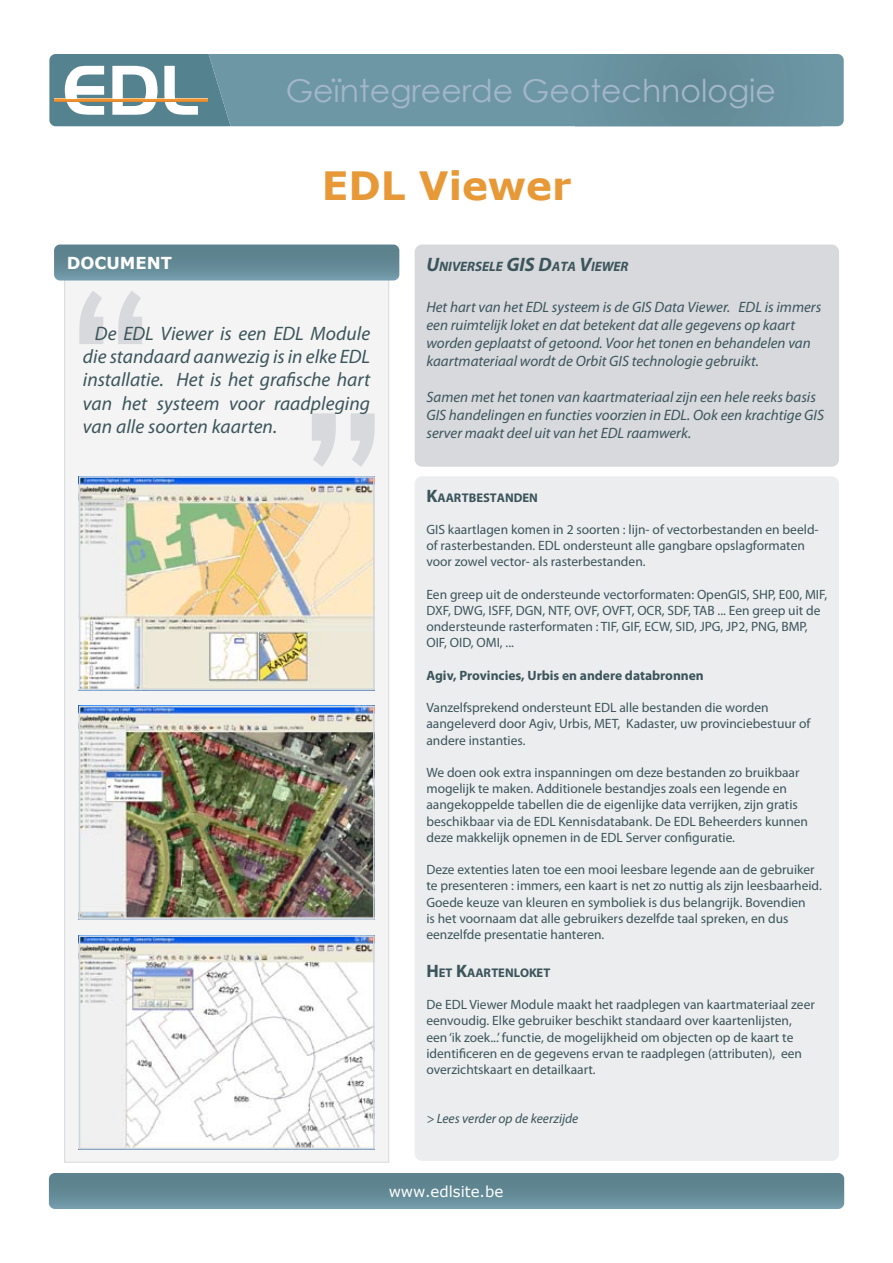
<style>
.page{position:relative;width:893px;height:1263px;background:#fff}
.page>*{position:absolute;margin:0;border:0;box-sizing:border-box;transform-origin:0 0}
.t1{font:700 195px "Century Gothic";color:#d7d9dd}
.t2{font:700 39px "Verdana";color:#e79938}
.t3{font:31.5px "Century Gothic";color:#a3b7c9}
.t4{font:italic 19.5px/23.4px "Myriad Pro";letter-spacing:.005em;color:#3b555b;text-align:justify}
.t5{font:700 16.5px "Verdana";color:#fff}
.t6{font:italic 15px/18px "Myriad Pro";color:#3b555b}
.t7{font:15px "Verdana";color:#fff}
.t8{font:italic 700 13.65px "Myriad Pro";color:#3b555b}
.t9{font:13.5px/16.2px "Myriad Pro";color:#3b555b}
.t10{font:700 13.5px "Myriad Pro";color:#3b555b}
.t11{font:italic 13.5px "Myriad Pro";color:#3b555b}
.t12{font:700 12.6px "Myriad Pro";color:#3b555b}
.s1{font-size:19.5px}
.s2{font-size:18px}
</style>
<div class="page">
<svg style="left:49px;top:54px;width:160px;height:72px"></svg>
<hr style="left:54px;top:99px;width:153px;height:2px;background:#f2922e">
<hr style="left:54px;top:101px;width:153px;height:1px;background:#da8631">
<svg style="left:209px;top:54px;width:635px;height:72px;background:#6a93a1"></svg>
<div style="left:49px;top:1173px;width:795px;height:36px;background:linear-gradient(to bottom,#557c85,#7198a6);border-radius:6px"></div>
<div style="left:65px;top:276px;width:324px;height:886px;background:#f4f4f4"></div>
<img style="left:82px;top:479px;width:290px;height:208px">
<div style="left:79px;top:476px;width:296px;height:214px;border:2px solid #ced6e0"></div>
<img style="left:82px;top:709px;width:290px;height:208px">
<div style="left:79px;top:706px;width:296px;height:214px;border:2px solid #ced6e0"></div>
<img style="left:82px;top:938px;width:290px;height:208px">
<div style="left:79px;top:935px;width:296px;height:214px;border:2px solid #ced6e0"></div>
<div style="left:54px;top:244px;width:345px;height:36px;background:linear-gradient(to bottom,#557c86,#7097a5);border-radius:6px"></div>
<div style="left:418px;top:248px;width:417px;height:215px;background:#d7d9dd;border-radius:4px"></div>
<div style="left:415px;top:244px;width:424px;height:223px;border:8px solid #d7d9dd;border-radius:4px"></div>
<div style="left:418px;top:480px;width:417px;height:677px;background:#ecedef;border-radius:4px"></div>
<div style="left:415px;top:476px;width:424px;height:685px;border:8px solid #ecedef;border-radius:4px"></div>
<h3 class="t3" style="left:286px;top:71px;width:492px">Geïntegreerde Geotechnologie</h3>
<h2 class="t2" style="left:322px;top:161px;width:251px">EDL VIEWER</h2>
<p class="t5" style="left:67px;top:252px;width:107px">DOCUMENT</p>
<p class="t8" style="left:426px;top:257px;width:203px"><span class="s1">U</span>NIVERSELE <span class="s1">GIS D</span>ATA <span class="s1">V</span>IEWER</p>
<p class="t6" style="left:426px;top:298px;width:396px">Het hart van het EDL systeem is de GIS Data Viewer. EDL is immers een ruimtelijk loket en dat betekent dat alle gegevens op kaart worden geplaatst of getoond. Voor het tonen en behandelen van kaartmateriaal wordt de Orbit GIS technologie gebruikt.</p>
<p class="t6" style="left:426px;top:388px;width:399px">Samen met het tonen van kaartmateriaal zijn een hele reeks basis<br>GIS handelingen en functies voorzien in EDL. Ook een krachtige GIS server maakt deel uit van het EDL raamwerk.</p>
<h1 class="t1" style="left:64px;top:241px;width:95px">“</h1>
<h3 class="t4" style="left:83px;top:321px;width:289px;text-indent:12px">De EDL Viewer is een EDL Module die standaard aanwezig is in elke EDL installatie. Het is het grafische hart van het systeem voor raadpleging van alle soorten kaarten.</h3>
<h1 class="t1" style="left:297px;top:363px;width:95px">”</h1>
<p class="t12" style="left:426px;top:489px;width:113px"><span class="s2">K</span>aartbestanden</p>
<p class="t9" style="left:426px;top:521px;width:394px">GIS kaartlagen komen in 2 soorten : lijn- of vectorbestanden en beeld&shy;of rasterbestanden. EDL ondersteunt alle gangbare opslagformaten voor zowel vector- als rasterbestanden.</p>
<p class="t9" style="left:426px;top:586px;width:402px">Een greep uit de ondersteunde vectorformaten: OpenGIS, SHP, E00, MIF, DXF, DWG, ISFF, DGN, NTF, OVF, OVFT, OCR, SDF, TAB ... Een greep uit de ondersteunde rasterformaten : TIF, GIF, ECW, SID, JPG, JP2, PNG, BMP, OIF, OID, OMI, ...</p>
<p class="t10" style="left:426px;top:666px;width:279px">Agiv, Provincies, Urbis en andere databronnen</p>
<p class="t9" style="left:426px;top:699px;width:386px">Vanzelfsprekend ondersteunt EDL alle bestanden die worden aangeleverd door Agiv, Urbis, MET, Kadaster, uw provinciebestuur of andere instanties.</p>
<p class="t9" style="left:426px;top:764px;width:383px">We doen ook extra inspanningen om deze bestanden zo bruikbaar mogelijk te maken. Additionele bestandjes zoals een legende en aangekoppelde tabellen die de eigenlijke data verrijken, zijn gratis beschikbaar via de EDL Kennisdatabank. De EDL Beheerders kunnen deze makkelijk opnemen in de EDL Server configuratie.</p>
<p class="t9" style="left:426px;top:861px;width:397px">Deze extenties laten toe een mooi leesbare legende aan de gebruiker te presenteren : immers, een kaart is net zo nuttig als zijn leesbaarheid.<br>Goede keuze van kleuren en symboliek is dus belangrijk. Bovendien<br>is het voornaam dat alle gebruikers dezelfde taal spreken, en dus eenzelfde presentatie hanteren.</p>
<p class="t12" style="left:426px;top:964px;width:125px"><span class="s2">H</span>et <span class="s2">K</span>aartenloket</p>
<p class="t9" style="left:426px;top:996px;width:390px">De EDL Viewer Module maakt het raadplegen van kaartmateriaal zeer eenvoudig. Elke gebruiker beschikt standaard over kaartenlijsten, een ‘ik zoek...’ functie, de mogelijkheid om objecten op de kaart te identificeren en de gegevens ervan te raadplegen (attributen), een overzichtskaart en detailkaart.</p>
<p class="t11" style="left:426px;top:1110px;width:153px">&gt; Lees verder op de keerzijde</p>
<p class="t7" style="left:389px;top:1181px;width:116px">www.edlsite.be</p>
</div>
